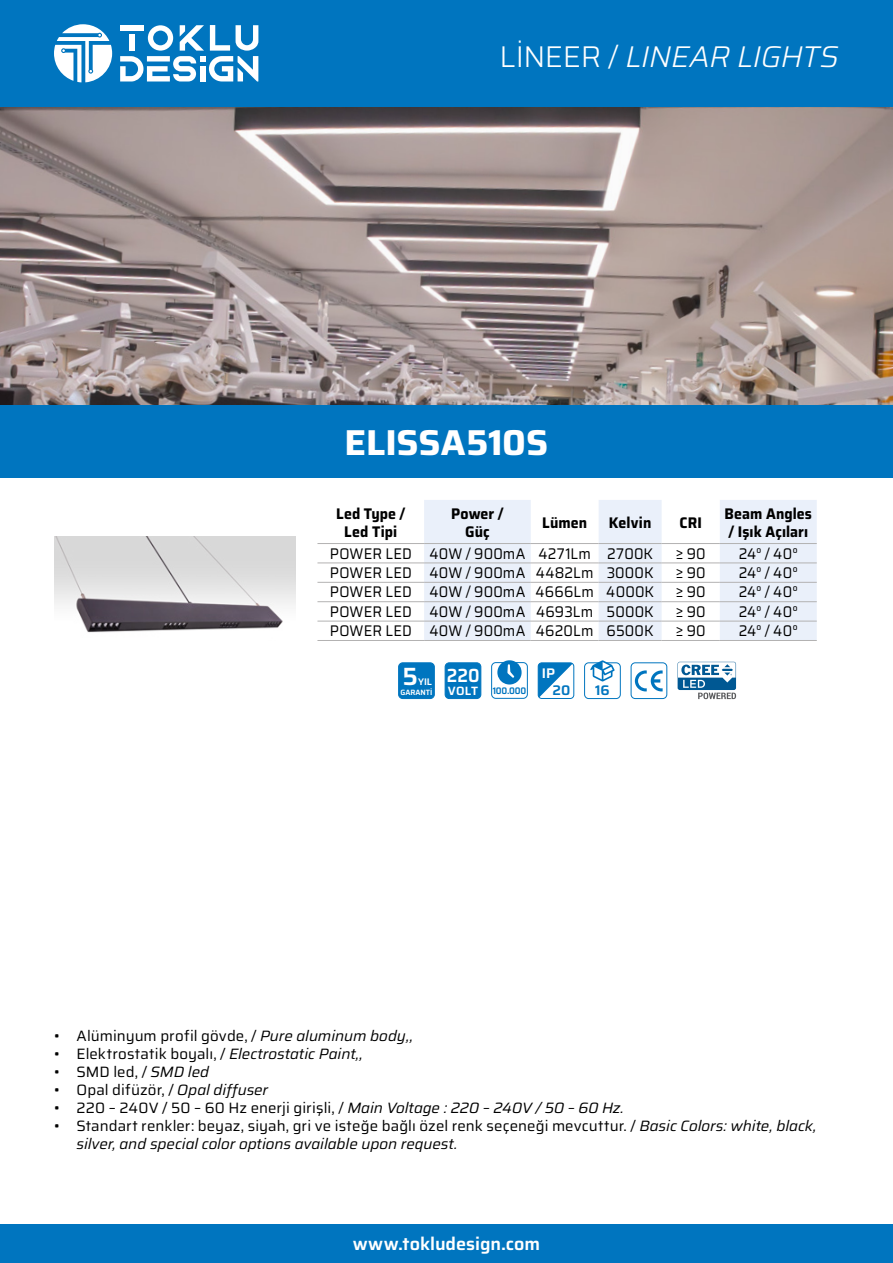
<style>
.page{position:relative;width:893px;height:1263px;background:#fff}
.page>*{position:absolute;margin:0;border:0;box-sizing:border-box;transform-origin:0 0}
.t1{font:700 36px "Saira";letter-spacing:-.005em;color:#fff}
.t2{font:italic 300 30px "Saira";letter-spacing:-.015em;color:#fff}
.t3{font:600 24.9px "Saira";color:#fff}
.t4{font:600 19.05px "Saira";color:#fff;scale:.91 1}
.t5{font:600 18px "Saira";color:#fff}
.t6{font:15.45px "Saira";letter-spacing:.01em;color:#000;scale:.92 1}
.t7{font:700 15.45px/18.5px "Saira";letter-spacing:.005em;color:#000;text-align:center;scale:.92 1}
.t8{font:15px "Saira";letter-spacing:.005em;color:#000}
.t9{font:italic 15px/18px "Saira";letter-spacing:-.005em;color:#000}
.t10{font:600 13.95px "Saira";color:#0075bf}
.t11{font:600 13.95px "Saira";color:#fff}
.t12{font:600 12px "Saira";color:#fff}
.t13{font:600 9.6px "Saira";color:#fff}
.t14{font:600 9.45px "Saira";letter-spacing:-.025em;color:#0075bf;scale:.92 1}
.t15{font:600 7.65px "Saira";color:#fff;scale:.96 1}
.s1{font-style:normal}
.s2{font-style:italic}
</style>
<div class="page">
<img style="left:0;top:107px;width:893px;height:298px">
<div style="left:0;top:1225px;width:893px;height:38px;background:#0075bf"></div>
<div style="left:0;top:0;width:893px;height:107px;background:#0075bf"></div>
<svg style="left:54px;top:24px;width:58px;height:58px"></svg>
<svg style="left:120px;top:25px;width:138px;height:56px"></svg>
<div style="left:200px;top:66px;width:5px;height:15px;background:#fff"></div>
<div style="left:0;top:405px;width:893px;height:72px;background:#0075bf"></div>
<img style="left:54px;top:537px;width:242px;height:96px">
<div style="left:399px;top:663px;width:35px;height:35px;background:#0075bf;border-radius:4px"></div>
<div style="left:398px;top:662px;width:37px;height:37px;border:1px solid #0075bf;border-radius:4px"></div>
<svg style="left:444px;top:660px;width:224px;height:39px"></svg>
<div style="left:538px;top:662px;width:36px;height:37px;border:1px solid #0075bf;border-radius:4px"></div>
<svg style="left:678px;top:662px;width:58px;height:37px"></svg>
<svg style="left:424px;top:500px;width:393px;height:140px;fill:#eaf0fa"></svg>
<hr style="left:317px;top:562px;width:107px;height:1px;background:#b3b2b2">
<hr style="left:531px;top:562px;width:68px;height:1px;background:#b3b2b2">
<hr style="left:599px;top:562px;width:63px;height:1px;background:#b3b2b2">
<hr style="left:662px;top:562px;width:58px;height:1px;background:#b3b2b2">
<hr style="left:720px;top:562px;width:97px;height:1px;background:#b3b2b2">
<hr style="left:317px;top:582px;width:107px;height:1px;background:#b3b2b2">
<hr style="left:531px;top:582px;width:68px;height:1px;background:#b3b2b2">
<hr style="left:599px;top:582px;width:63px;height:1px;background:#b3b2b2">
<hr style="left:662px;top:582px;width:58px;height:1px;background:#b3b2b2">
<hr style="left:720px;top:582px;width:97px;height:1px;background:#b3b2b2">
<hr style="left:317px;top:601px;width:107px;height:1px;background:#b3b2b2">
<hr style="left:531px;top:601px;width:68px;height:1px;background:#b3b2b2">
<hr style="left:599px;top:601px;width:63px;height:1px;background:#b3b2b2">
<hr style="left:662px;top:601px;width:58px;height:1px;background:#b3b2b2">
<hr style="left:720px;top:601px;width:97px;height:1px;background:#b3b2b2">
<hr style="left:317px;top:621px;width:107px;height:1px;background:#b3b2b2">
<hr style="left:531px;top:621px;width:68px;height:1px;background:#b3b2b2">
<hr style="left:599px;top:621px;width:63px;height:1px;background:#b3b2b2">
<hr style="left:662px;top:621px;width:58px;height:1px;background:#b3b2b2">
<hr style="left:720px;top:621px;width:97px;height:1px;background:#b3b2b2">
<hr style="left:317px;top:640px;width:107px;height:1px;background:#b3b2b2">
<hr style="left:531px;top:640px;width:68px;height:1px;background:#b3b2b2">
<hr style="left:599px;top:640px;width:63px;height:1px;background:#b3b2b2">
<hr style="left:662px;top:640px;width:58px;height:1px;background:#b3b2b2">
<hr style="left:720px;top:640px;width:97px;height:1px;background:#b3b2b2">
<hr style="left:317px;top:543px;width:107px;height:1px;background:#b3b2b2">
<hr style="left:424px;top:543px;width:107px;height:1px;background:#b3b2b2">
<hr style="left:531px;top:543px;width:68px;height:1px;background:#b3b2b2">
<hr style="left:599px;top:543px;width:63px;height:1px;background:#b3b2b2">
<hr style="left:662px;top:543px;width:58px;height:1px;background:#b3b2b2">
<hr style="left:720px;top:543px;width:97px;height:1px;background:#b3b2b2">
<hr style="left:424px;top:562px;width:107px;height:1px;background:#b3b2b2">
<hr style="left:424px;top:582px;width:107px;height:1px;background:#b3b2b2">
<hr style="left:424px;top:601px;width:107px;height:1px;background:#b3b2b2">
<hr style="left:424px;top:621px;width:107px;height:1px;background:#b3b2b2">
<hr style="left:424px;top:640px;width:107px;height:1px;background:#b3b2b2">
<p class="t2" style="left:499px;top:32px;width:341px"><span class="s1">LİNEER /</span> LINEAR LIGHTS</p>
<p class="t1" style="left:345px;top:413px;width:205px">ELISSA510S</p>
<p class="t7" style="left:336px;top:504px;width:77px">Led Type /<br>Led Tipi</p>
<p class="t7" style="left:451px;top:504px;width:59px">Power /<br>Güç</p>
<p class="t7" style="left:542px;top:513px;width:50px">Lümen</p>
<p class="t7" style="left:609px;top:513px;width:48px">Kelvin</p>
<p class="t7" style="left:680px;top:513px;width:26px">CRI</p>
<p class="t7" style="left:725px;top:504px;width:97px;text-align:left">Beam Angles / Işık Açıları</p>
<p class="t6" style="left:330px;top:541px;width:91px">POWER LED</p>
<p class="t6" style="left:429px;top:541px;width:106px">40W / 900mA</p>
<p class="t6" style="left:538px;top:541px;width:59px">4271Lm</p>
<p class="t6" style="left:607px;top:541px;width:51px">2700K</p>
<p class="t6" style="left:676px;top:541px;width:34px">≥ 90</p>
<p class="t6" style="left:739px;top:541px;width:66px">24° / 40°</p>
<p class="t6" style="left:330px;top:560px;width:91px">POWER LED</p>
<p class="t6" style="left:429px;top:560px;width:106px">40W / 900mA</p>
<p class="t6" style="left:536px;top:560px;width:65px">4482Lm</p>
<p class="t6" style="left:607px;top:560px;width:53px">3000K</p>
<p class="t6" style="left:676px;top:560px;width:34px">≥ 90</p>
<p class="t6" style="left:739px;top:560px;width:66px">24° / 40°</p>
<p class="t6" style="left:330px;top:579px;width:91px">POWER LED</p>
<p class="t6" style="left:429px;top:579px;width:106px">40W / 900mA</p>
<p class="t6" style="left:536px;top:579px;width:65px">4666Lm</p>
<p class="t6" style="left:606px;top:579px;width:53px">4000K</p>
<p class="t6" style="left:676px;top:579px;width:34px">≥ 90</p>
<p class="t6" style="left:739px;top:579px;width:66px">24° / 40°</p>
<p class="t6" style="left:330px;top:599px;width:91px">POWER LED</p>
<p class="t6" style="left:429px;top:599px;width:106px">40W / 900mA</p>
<p class="t6" style="left:536px;top:599px;width:64px">4693Lm</p>
<p class="t6" style="left:606px;top:599px;width:53px">5000K</p>
<p class="t6" style="left:676px;top:599px;width:34px">≥ 90</p>
<p class="t6" style="left:739px;top:599px;width:66px">24° / 40°</p>
<p class="t6" style="left:330px;top:618px;width:91px">POWER LED</p>
<p class="t6" style="left:429px;top:618px;width:106px">40W / 900mA</p>
<p class="t6" style="left:536px;top:618px;width:64px">4620Lm</p>
<p class="t6" style="left:607px;top:618px;width:53px">6500K</p>
<p class="t6" style="left:676px;top:618px;width:34px">≥ 90</p>
<p class="t6" style="left:739px;top:618px;width:66px">24° / 40°</p>
<p class="t3" style="left:402px;top:656px;width:17px">5</p>
<p class="t13" style="left:418px;top:674px;width:16px">YIL</p>
<p class="t4" style="left:447px;top:660px;width:37px">220</p>
<p class="t11" style="left:542px;top:661px;width:15px">IP</p>
<p class="t12" style="left:448px;top:681px;width:32px">VOLT</p>
<p class="t15" style="left:400px;top:686px;width:35px">GARANTİ</p>
<p class="t10" style="left:595px;top:678px;width:16px">16</p>
<p class="t14" style="left:493px;top:683px;width:38px">100.000</p>
<p class="t10" style="left:552px;top:678px;width:19px">20</p>
<p class="t8" style="left:54px;top:1024px;width:361px">• Alüminyum profil gövde, / <span class="s2">Pure aluminum body,,</span></p>
<p class="t8" style="left:54px;top:1042px;width:310px">• Elektrostatik boyalı, / <span class="s2">Electrostatic Paint,,</span></p>
<p class="t8" style="left:54px;top:1060px;width:157px">• SMD led, / <span class="s2">SMD led</span></p>
<p class="t8" style="left:54px;top:1078px;width:216px">• Opal difüzör, / <span class="s2">Opal diffuser</span></p>
<p class="t8" style="left:54px;top:1096px;width:571px">• 220 – 240V / 50 – 60 Hz enerji girişli, / <span class="s2">Main Voltage : 220 – 240V / 50 – 60 Hz.</span></p>
<p class="t9" style="left:76px;top:1116px;width:741px;text-indent:-22px"><span class="s1">• Standart renkler: beyaz, siyah, gri ve isteğe bağlı özel renk seçeneği mevcuttur. /</span> Basic Colors: white, black, silver, and special color options available upon request.</p>
<p class="t5" style="left:353px;top:1229px;width:189px">www.tokludesign.com</p>
</div>
